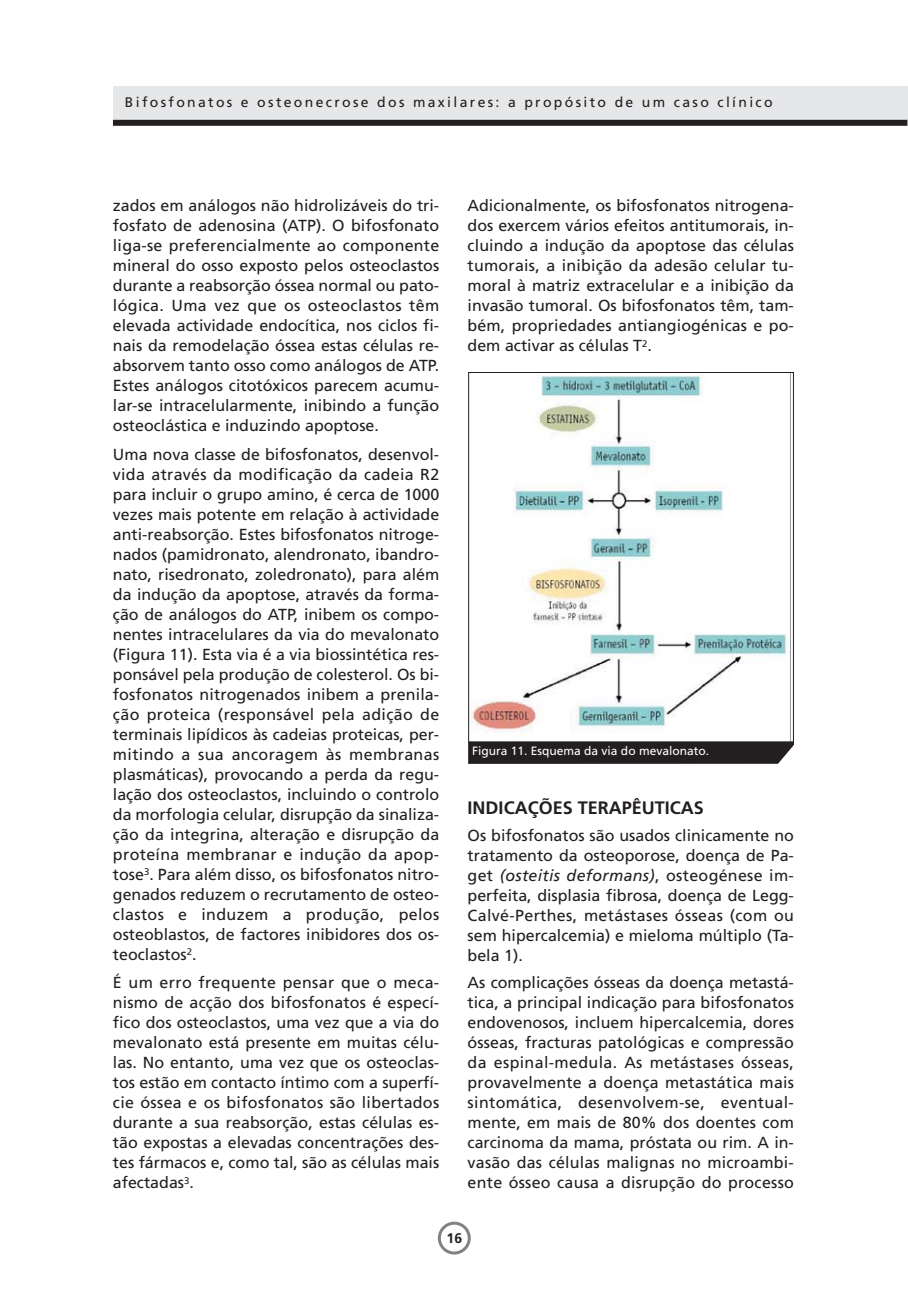
<style>
.page{position:relative;width:908px;height:1304px;background:#fff}
.page>*{position:absolute;margin:0;border:0;box-sizing:border-box;transform-origin:0 0}
.t1{font:700 18px "Frutiger";color:#231f20}
.t2{font:16px/20px "Frutiger";color:#231f20;text-align:justify}
.t3{font:14px "Frutiger";letter-spacing:.165em;color:#231f20}
.t4{font:700 14px "Frutiger";color:#231f20}
.t5{font:12px "Frutiger";color:#fff}
.s1{font-style:italic}
</style>
<div class="page">
<div style="left:113px;top:86px;width:794px;height:34px;background:#e6e7e8"></div>
<div style="left:113px;top:120px;width:794px;height:6px;background:#231f20"></div>
<svg style="left:437px;top:1222px;width:33px;height:32px"></svg>
<img style="left:470px;top:375px;width:318px;height:357px">
<div style="left:468px;top:372px;width:325px;height:370px;border:1px solid #231f20"></div>
<div style="left:468px;top:742px;width:325px;height:22px;background:#231f20"></div>
<p class="t3" style="left:125px;top:96px;width:649px">Bifosfonatos e osteonecrose dos maxilares: a propósito de um caso clínico</p>
<p class="t2" style="left:113px;top:197px;width:328px">zados em análogos não hidrolizáveis do tri&shy;fosfato de adenosina (ATP). O bifosfonato liga-se preferencialmente ao componente mineral do osso exposto pelos osteoclastos durante a reabsorção óssea normal ou pato&shy;lógica. Uma vez que os osteoclastos têm elevada actividade endocítica, nos ciclos fi&shy;nais da remodelação óssea estas células re&shy;absorvem tanto osso como análogos de ATP.<br>Estes análogos citotóxicos parecem acumu&shy;lar-se intracelularmente, inibindo a função osteoclástica e induzindo apoptose.</p>
<p class="t2" style="left:113px;top:445px;width:328px">Uma nova classe de bifosfonatos, desenvol&shy;vida através da modificação da cadeia R2 para incluir o grupo amino, é cerca de 1000 vezes mais potente em relação à actividade anti-reabsorção. Estes bifosfonatos nitroge&shy;nados (pamidronato, alendronato, ibandro&shy;nato, risedronato, zoledronato), para além da indução da apoptose, através da forma&shy;ção de análogos do ATP, inibem os compo&shy;nentes intracelulares da via do mevalonato (Figura 11). Esta via é a via biossintética res&shy;ponsável pela produção de colesterol. Os bi&shy;fosfonatos nitrogenados inibem a prenila&shy;ção proteica (responsável pela adição de terminais lipídicos às cadeias proteicas, per&shy;mitindo a sua ancoragem às membranas plasmáticas), provocando a perda da regu&shy;lação dos osteoclastos, incluindo o controlo da morfologia celular, disrupção da sinaliza&shy;ção da integrina, alteração e disrupção da proteína membranar e indução da apop&shy;tose<sup>3</sup>. Para além disso, os bifosfonatos nitro&shy;genados reduzem o recrutamento de osteo&shy;clastos e induzem a produção, pelos osteoblastos, de factores inibidores dos os&shy;teoclastos<sup>2</sup>.</p>
<p class="t2" style="left:113px;top:974px;width:328px">É um erro frequente pensar que o meca&shy;nismo de acção dos bifosfonatos é especí&shy;fico dos osteoclastos, uma vez que a via do mevalonato está presente em muitas célu&shy;las. No entanto, uma vez que os osteoclas&shy;tos estão em contacto íntimo com a superfí&shy;cie óssea e os bifosfonatos são libertados durante a sua reabsorção, estas células es&shy;tão expostas a elevadas concentrações des&shy;tes fármacos e, como tal, são as células mais afectadas<sup>3</sup>.</p>
<p class="t2" style="left:467px;top:197px;width:328px">Adicionalmente, os bifosfonatos nitrogena&shy;dos exercem vários efeitos antitumorais, in&shy;cluindo a indução da apoptose das células tumorais, a inibição da adesão celular tu&shy;moral à matriz extracelular e a inibição da invasão tumoral. Os bifosfonatos têm, tam&shy;bém, propriedades antiangiogénicas e po&shy;dem activar as células T<sup>2</sup>.</p>
<p class="t5" style="left:472px;top:746px;width:238px">Figura 11. Esquema da via do mevalonato.</p>
<p class="t1" style="left:467px;top:800px;width:238px">INDICAÇÕES TERAPÊUTICAS</p>
<p class="t2" style="left:467px;top:827px;width:328px">Os bifosfonatos são usados clinicamente no tratamento da osteoporose, doença de Pa&shy;get <span class="s1">(osteitis deformans)</span>, osteogénese im&shy;perfeita, displasia fibrosa, doença de Legg-Calvé-Perthes, metástases ósseas (com ou sem hipercalcemia) e mieloma múltiplo (Ta&shy;bela 1).</p>
<p class="t2" style="left:467px;top:974px;width:328px">As complicações ósseas da doença metastá&shy;tica, a principal indicação para bifosfonatos endovenosos, incluem hipercalcemia, dores ósseas, fracturas patológicas e compressão da espinal-medula. As metástases ósseas, provavelmente a doença metastática mais sintomática, desenvolvem-se, eventual&shy;mente, em mais de 80% dos doentes com carcinoma da mama, próstata ou rim. A in&shy;vasão das células malignas no microambi&shy;ente ósseo causa a disrupção do processo</p>
<p class="t4" style="left:446px;top:1233px;width:17px">16</p>
</div>
